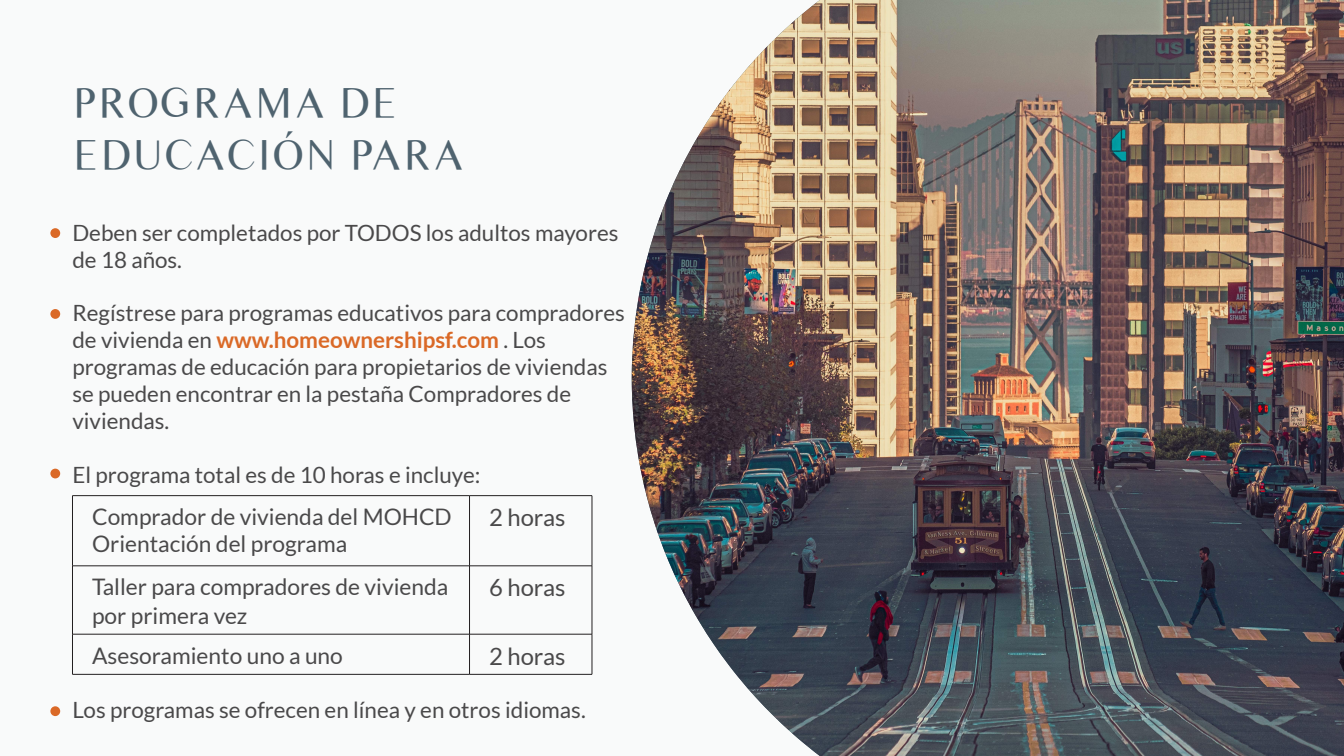
<style>
.page{position:relative;width:1344px;height:756px;background:#f9fafa}
.page>*{position:absolute;margin:0;border:0;box-sizing:border-box;transform-origin:0 0}
.t1{font:43.05px/51.7px "Times Sans Serif";letter-spacing:.03em;color:#4f636f}
.t2{font:23.8px "Lato";color:#4a494a}
.t3{font:22.75px/27.3px "Lato";color:#4a494a}
.t4{font:22.4px/26.9px "Lato";color:#4a494a}
.s1{font-weight:700;color:#da6927}
</style>
<div class="page">
<img style="left:632px;top:0;width:712px;height:756px">
<hr style="left:72px;top:566px;width:398px;height:1px;background:#231f20">
<hr style="left:470px;top:566px;width:122px;height:1px;background:#231f20">
<hr style="left:72px;top:634px;width:398px;height:1px;background:#231f20">
<hr style="left:470px;top:634px;width:122px;height:1px;background:#231f20">
<hr style="left:72px;top:674px;width:398px;height:1px;background:#231f20">
<hr style="left:470px;top:674px;width:122px;height:1px;background:#231f20">
<hr style="left:72px;top:496px;width:398px;height:1px;background:#231f20">
<hr style="left:72px;top:496px;width:1px;height:70px;background:#231f20">
<hr style="left:470px;top:496px;width:122px;height:1px;background:#231f20">
<hr style="left:469px;top:496px;width:1px;height:70px;background:#231f20">
<hr style="left:592px;top:496px;width:1px;height:70px;background:#231f20">
<hr style="left:72px;top:566px;width:1px;height:68px;background:#231f20">
<hr style="left:469px;top:566px;width:1px;height:68px;background:#231f20">
<hr style="left:592px;top:566px;width:1px;height:68px;background:#231f20">
<hr style="left:72px;top:634px;width:1px;height:40px;background:#231f20">
<hr style="left:469px;top:634px;width:1px;height:40px;background:#231f20">
<hr style="left:592px;top:634px;width:1px;height:40px;background:#231f20">
<div style="left:50px;top:228px;width:10px;height:10px;background:#da6927;border-radius:50%"></div>
<div style="left:50px;top:309px;width:10px;height:10px;background:#da6927;border-radius:50%"></div>
<div style="left:50px;top:469px;width:10px;height:9px;background:#da6927;border-radius:50%"></div>
<div style="left:50px;top:706px;width:10px;height:10px;background:#da6927;border-radius:50%"></div>
<h1 class="t1" style="left:72px;top:76px;width:393px">PROGRAMA DE<br>EDUCACIÓN PARA</h1>
<p class="t4" style="left:72px;top:219px;width:548px">Deben ser completados por TODOS los adultos mayores de 18 años.</p>
<p class="t4" style="left:72px;top:300px;width:554px">Regístrese para programas educativos para compradores de vivienda en <span class="s1">www.homeownershipsf.com</span> . Los programas de educación para propietarios de viviendas se pueden encontrar en la pestaña Compradores de viviendas.</p>
<p class="t4" style="left:72px;top:461px;width:410px">El programa total es de 10 horas e incluye:</p>
<p class="t3" style="left:92px;top:503px;width:361px">Comprador de vivienda del MOHCD<br>Orientación del programa</p>
<p class="t2" style="left:489px;top:504px;width:78px">2 horas</p>
<p class="t3" style="left:92px;top:572px;width:358px;line-height:29px">Taller para compradores de vivienda por primera vez</p>
<p class="t2" style="left:489px;top:574px;width:78px">6 horas</p>
<p class="t3" style="left:92px;top:642px;width:252px">Asesoramiento uno a uno</p>
<p class="t2" style="left:489px;top:643px;width:78px">2 horas</p>
<p class="t4" style="left:72px;top:696px;width:515px">Los programas se ofrecen en línea y en otros idiomas.</p>
</div>
